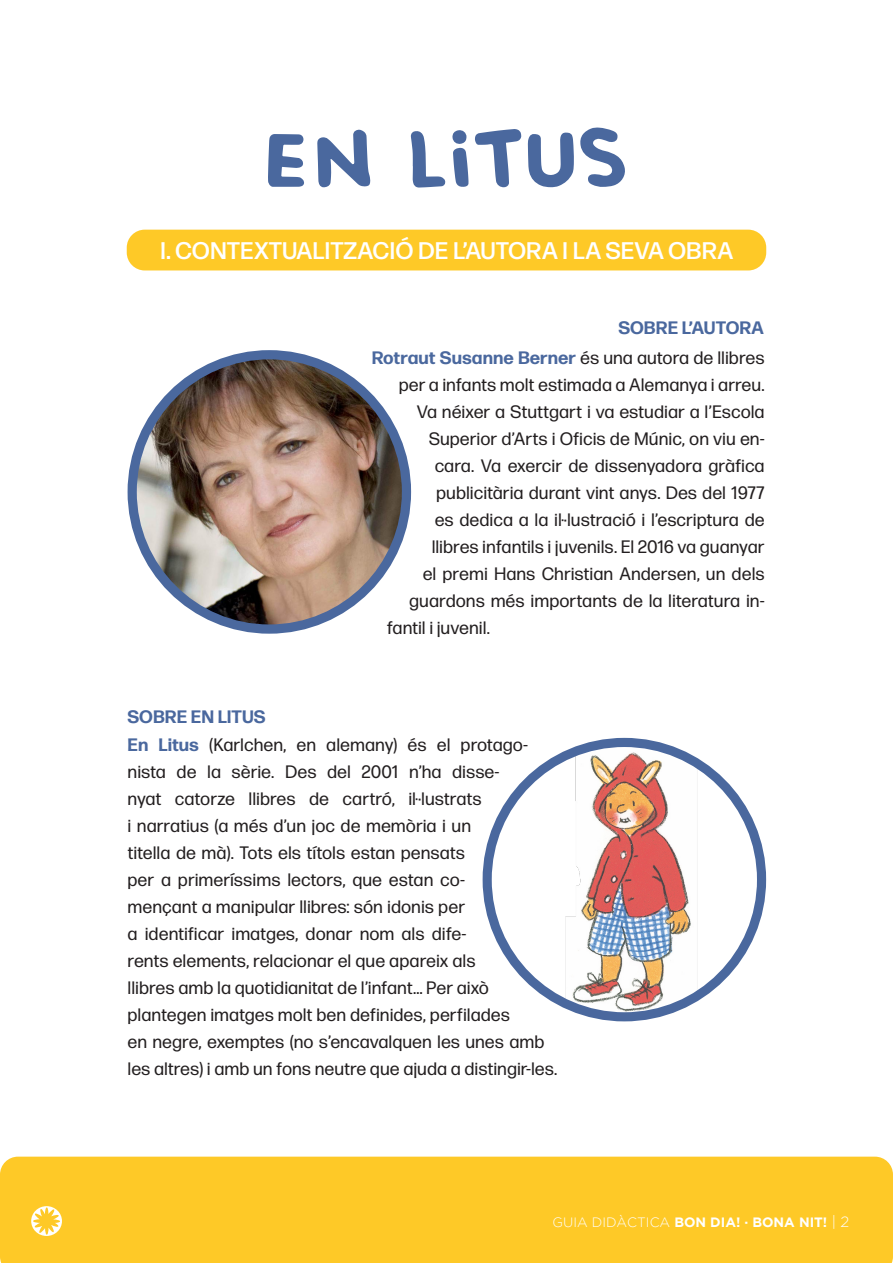
<style>
.page{position:relative;width:893px;height:1263px;background:#fff}
.page>*{position:absolute;margin:0;border:0;box-sizing:border-box;transform-origin:0 0}
.Títol{font:500 24px "Forma DJR Micro";color:#fff}
.textbase{font:18px/27px "Forma DJR Micro";color:#231f20}
.textbase-2{font:700 18px "Forma DJR Micro";color:#4a689e}
.Subtítol{font:700 18px "Forma DJR Micro";letter-spacing:.005em;color:#4a689e}
.t1{font:700 13.5px "Gotham";color:#fff}
.s1{font-weight:400;color:#231f20}
.s2{font-weight:700;color:#4a689e}
.s3{font-weight:300}
.s4{font-weight:300;font-size:15px}
</style>
<div class="page">
<div style="left:0;top:1156px;width:893px;height:107px;background:#fec927"></div>
<svg style="left:31px;top:1206px;width:31px;height:30px"></svg>
<svg style="left:317px;top:129px;width:53px;height:58px"></svg>
<svg style="left:528px;top:133px;width:46px;height:54px"></svg>
<svg style="left:580px;top:127px;width:45px;height:60px"></svg>
<svg style="left:268px;top:134px;width:36px;height:53px"></svg>
<svg style="left:475px;top:129px;width:46px;height:59px"></svg>
<svg style="left:411px;top:131px;width:35px;height:57px"></svg>
<svg style="left:452px;top:130px;width:16px;height:57px"></svg>
<div style="left:127px;top:230px;width:639px;height:40px;background:#fec927;border-radius:18px"></div>
<img style="left:132px;top:355px;width:274px;height:274px;border-radius:137px">
<div style="left:128px;top:350px;width:283px;height:284px;border:9px solid #4a689e;border-radius:50%"></div>
<img style="left:491px;top:742px;width:261px;height:275px">
<div style="left:483px;top:738px;width:283px;height:283px;border:9px solid #4a689e;border-radius:50%"></div>
<p class="Títol" style="left:160px;top:235px;width:575px">I. CONTEXTUALITZACIÓ DE L’AUTORA I LA SEVA OBRA</p>
<p class="Subtítol" style="left:618px;top:316px;width:147px">SOBRE L’AUTORA</p>
<p class="Subtítol" style="left:128px;top:705px;width:140px">SOBRE EN LITUS</p>
<p class="textbase-2" style="left:372px;top:346px;width:394px">Rotraut Susanne Berner <span class="s1">és una autora de llibres</span></p>
<p class="textbase" style="left:399px;top:370px;width:368px">per a infants molt estimada a Alemanya i arreu.</p>
<p class="textbase" style="left:417px;top:397px;width:349px">Va néixer a Stuttgart i va estudiar a l’Escola</p>
<p class="textbase" style="left:429px;top:424px;width:338px">Superior d’Arts i Oficis de Múnic, on viu en-</p>
<p class="textbase" style="left:435px;top:451px;width:332px">cara. Va exercir de dissenyadora gràfica</p>
<p class="textbase" style="left:436px;top:478px;width:330px">publicitària durant vint anys. Des del 1977</p>
<p class="textbase" style="left:435px;top:505px;width:332px">es dedica a la il·lustració i l’escriptura de</p>
<p class="textbase" style="left:432px;top:532px;width:334px">llibres infantils i juvenils. El 2016 va guanyar</p>
<p class="textbase" style="left:423px;top:559px;width:344px">el premi Hans Christian Andersen, un dels</p>
<p class="textbase" style="left:409px;top:586px;width:357px">guardons més importants de la literatura in-</p>
<p class="textbase" style="left:387px;top:613px;width:105px">fantil i juvenil.</p>
<p class="textbase" style="left:128px;top:731px;width:431px"><span class="s2">En Litus</span> (Karlchen, en alemany) és el protago&shy;nista de la sèrie. Des del 2001 n’ha disse-<br>nyat catorze llibres de cartró, il·lustrats<br>i narratius (a més d’un joc de memòria i un<br>titella de mà). Tots els títols estan pensats<br>per a primeríssims lectors, que estan co-<br>mençant a manipular llibres: són idonis per<br>a identificar imatges, donar nom als dife-<br>rents elements, relacionar el que apareix als<br>llibres amb la quotidianitat de l’infant… Per això plantegen imatges molt ben definides, perfilades<br>en negre, exemptes (no s’encavalquen les unes amb les altres) i amb un fons neutre que ajuda a distingir-les.</p>
<p class="t1" style="left:552px;top:1214px;width:298px"><span class="s3">GUIA DIDÀCTICA</span> BON DIA! · BONA NIT! <span class="s4">| 2</span></p>
</div>
